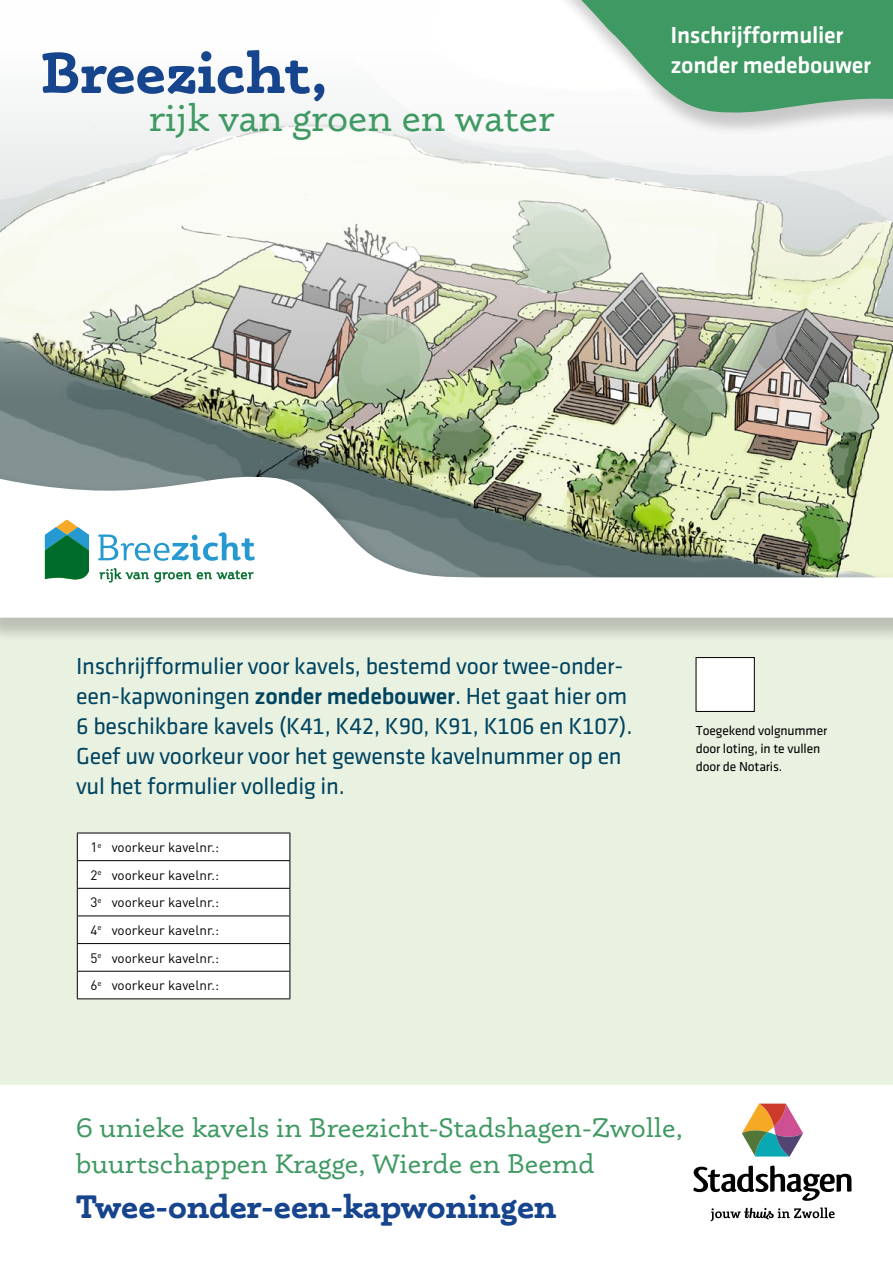
<style>
.page{position:relative;width:893px;height:1263px;background:#fff}
.page>*{position:absolute;margin:0;border:0;box-sizing:border-box;transform-origin:0 0}
.t1{font:700 58.2px "Phoreus Cherokee";color:#16448d}
.t2{font:38.1px "Phoreus Cherokee";color:#3f9962}
.t3{font:700 33px "Phoreus Cherokee";color:#16448d}
.t4{font:27px/36px "Phoreus Cherokee";color:#3f9962}
.t5{font:24px/30px "Klavika Regular TF";letter-spacing:-.01em;color:#004460}
.t6{font:24px "Klavika Medium TF";letter-spacing:-.01em;color:#fff}
.t7{font:13.5px "DINOT";color:#000}
.t8{font:13.5px/18px "Klavika Regular TF";letter-spacing:-.01em;color:#000}
.s1{font-family:"Klavika Medium TF"}
</style>
<div class="page">
<img style="left:0;top:105px;width:893px;height:365px">
<div style="left:0;top:617px;width:893px;height:468px;background:#e9f1e1"></div>
<div style="left:696px;top:657px;width:58px;height:55px;background:#fff;border:1px solid #000"></div>
<svg style="left:77px;top:833px;width:214px;height:166px;background:#f2f2f2"></svg>
<svg style="left:693px;top:1165px;width:159px;height:36px"></svg>
<svg style="left:710px;top:1207px;width:125px;height:14px"></svg>
<svg style="left:742px;top:1103px;width:61px;height:53px"></svg>
<div style="left:0;top:470px;width:893px;height:173px;background:#000;opacity:.2"></div>
<svg style="left:0;top:473px;width:893px;height:145px"></svg>
<svg style="left:45px;top:520px;width:44px;height:59px;background:#3a8d68"></svg>
<svg style="left:98px;top:532px;width:157px;height:29px"></svg>
<svg style="left:99px;top:568px;width:155px;height:14px"></svg>
<div style="left:78px;top:0;width:815px;height:137px;background:#000;opacity:.2"></div>
<svg style="left:89px;top:0;width:804px;height:116px"></svg>
<p class="t1" style="left:41px;top:36px;width:289px">Breezicht,</p>
<p class="t2" style="left:149px;top:96px;width:407px">rijk van groen en water</p>
<p class="t6" style="left:670px;top:22px;width:175px">Inschrijfformulier</p>
<p class="t6" style="left:670px;top:52px;width:202px">zonder medebouwer</p>
<p class="t5" style="left:76px;top:652px;width:558px">Inschrijfformulier voor kavels, bestemd voor twee-onder&shy;een-kapwoningen <span class="s1">zonder medebouwer</span>. Het gaat hier om 6 beschikbare kavels (K41, K42, K90, K91, K106 en K107).<br>Geef uw voorkeur voor het gewenste kavelnummer op en vul het formulier volledig in.</p>
<p class="t7" style="left:90px;top:837px;width:130px">1<sup>e</sup> voorkeur kavelnr.:</p>
<p class="t7" style="left:90px;top:864px;width:130px">2<sup>e</sup> voorkeur kavelnr.:</p>
<p class="t7" style="left:90px;top:892px;width:130px">3<sup>e</sup> voorkeur kavelnr.:</p>
<p class="t7" style="left:90px;top:920px;width:130px">4<sup>e</sup> voorkeur kavelnr.:</p>
<p class="t7" style="left:90px;top:947px;width:130px">5<sup>e</sup> voorkeur kavelnr.:</p>
<p class="t7" style="left:90px;top:975px;width:130px">6<sup>e</sup> voorkeur kavelnr.:</p>
<p class="t8" style="left:696px;top:721px;width:133px">Toegekend volgnummer door loting, in te vullen door de Notaris.</p>
<p class="t4" style="left:76px;top:1110px;width:608px">6 unieke kavels in Breezicht-Stadshagen-Zwolle, buurtschappen Kragge, Wierde en Beemd</p>
<p class="t3" style="left:76px;top:1186px;width:482px">Twee-onder-een-kapwoningen</p>
</div>
